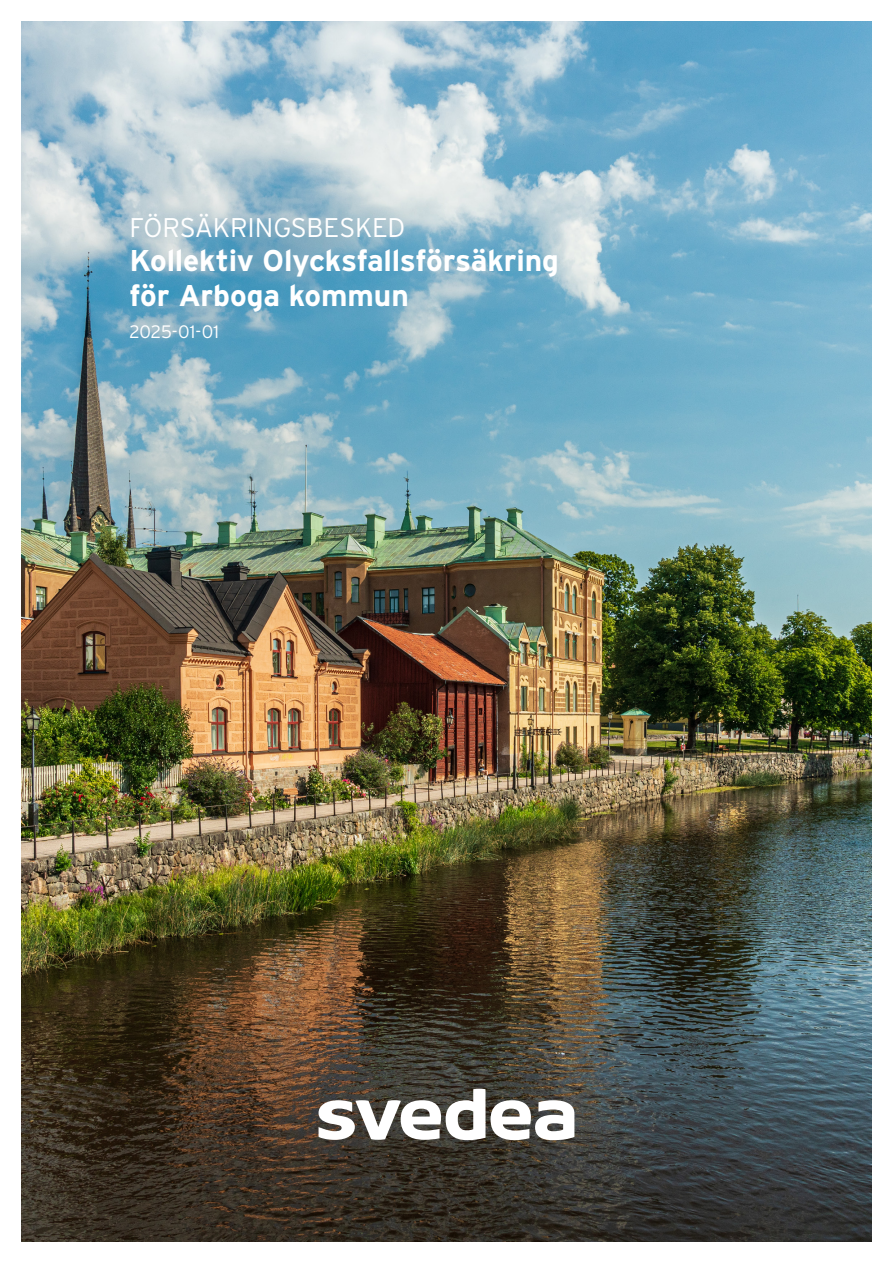
<style>
.page{position:relative;width:893px;height:1263px;background:#fff}
.page>*{position:absolute;margin:0;border:0;box-sizing:border-box;transform-origin:0 0}
.t1{font:700 30px/34.5px "Interstate";letter-spacing:-.01em;color:#fff}
.t2{font:300 27px "Interstate";letter-spacing:-.01em;color:#fff}
.Rubrik_1{font:300 18px "Interstate";color:#fff}
</style>
<div class="page">
<img style="left:21px;top:21px;width:851px;height:1221px">
<svg style="left:491px;top:1100px;width:83px;height:40px"></svg>
<svg style="left:319px;top:1089px;width:166px;height:51px"></svg>
<p class="t2" style="left:130px;top:212px;width:277px">FÖRSÄKRINGSBESKED</p>
<p class="t1" style="left:130px;top:243px;width:431px">Kollektiv Olycksfallsförsäkring för Arboga kommun</p>
<p class="Rubrik_1" style="left:130px;top:321px;width:91px">2025-01-01</p>
</div>
